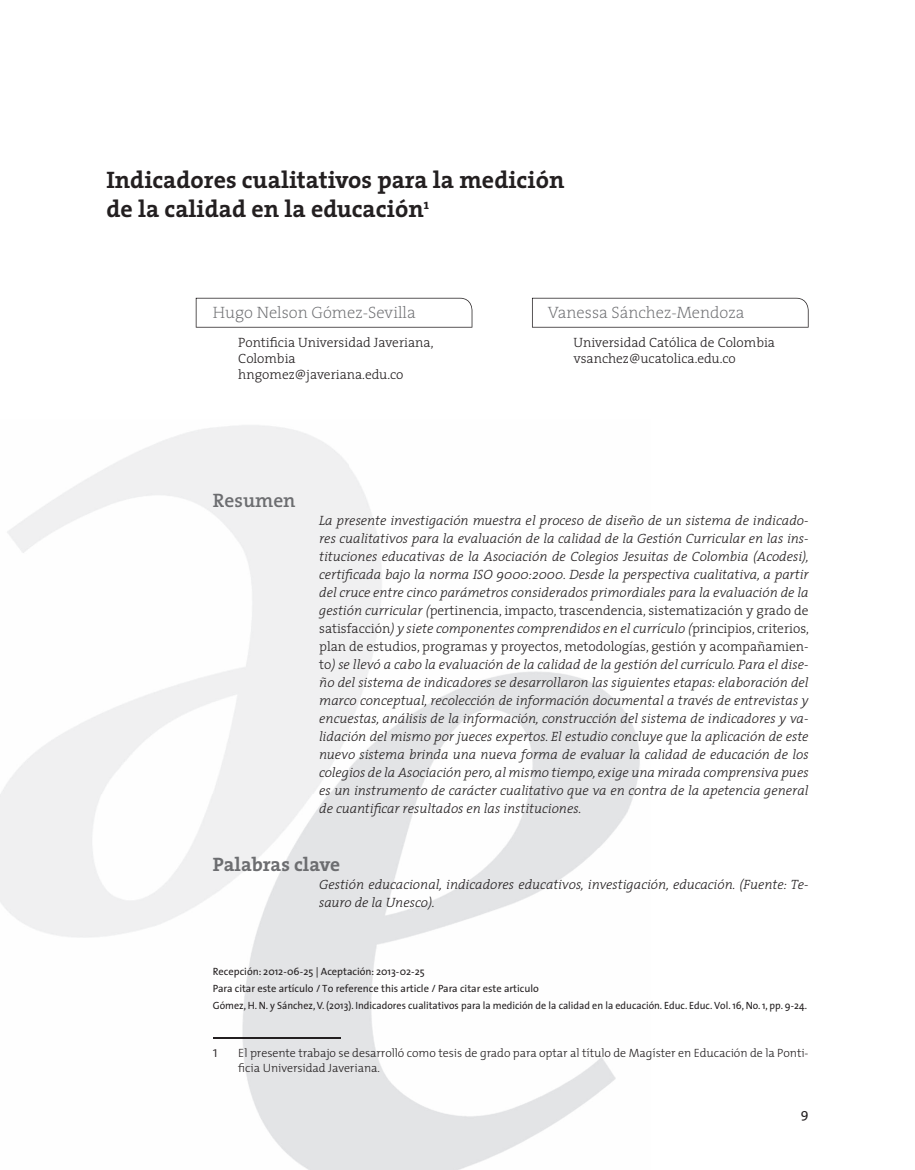
<style>
.page{position:relative;width:915px;height:1170px;background:#fff}
.page>*{position:absolute;margin:0;border:0;box-sizing:border-box;transform-origin:0 0}
.t1{font:700 24px/28.8px "The Serif";color:#231f20}
.t2{font:700 19.5px "The Serif";color:#6c6d70}
.t3{font:600 19.5px "The Serif";color:#6c6d70}
.t4{font:200 16.5px "The Serif";color:#6c6d70}
.t5{font:300 15px "The Mix";color:#231f20}
.t6{font:italic 300 13.5px/18px "The Serif";color:#231f20;text-align:justify}
.t7{font:300 13.5px/16.2px "The Serif";color:#231f20}
.t8{font:13.5px "The Sans";color:#231f20}
.t9{font:300 12px/14.4px "The Mix";letter-spacing:-.005em;color:#231f20}
.t10{font:10.5px/16.8px "The Sans";color:#231f20}
.s1{font-style:normal}
</style>
<div class="page">
<img style="left:0;top:425px;width:640px;height:744px">
<svg style="left:196px;top:298px;width:276px;height:29px"></svg>
<svg style="left:532px;top:298px;width:276px;height:29px"></svg>
<hr style="left:213px;top:1037px;width:127px;height:1px;background:#231f20">
<h1 class="t1" style="left:106px;top:165px;width:459px">Indicadores cualitativos para la medición de la calidad en la educación<sup>1</sup></h1>
<p class="t4" style="left:213px;top:298px;width:204px">Hugo Nelson Gómez-Sevilla</p>
<p class="t7" style="left:238px;top:333px;width:197px">Pontificia Universidad Javeriana,<br>Colombia hngomez@javeriana.edu.co</p>
<h2 class="t3" style="left:213px;top:484px;width:84px">Resumen</h2>
<p class="t4" style="left:547px;top:298px;width:198px">Vanessa Sánchez-Mendoza</p>
<p class="t7" style="left:573px;top:333px;width:203px">Universidad Católica de Colombia vsanchez@ucatolica.edu.co</p>
<p class="t6" style="left:319px;top:511px;width:491px">La presente investigación muestra el proceso de diseño de un sistema de indicado&shy;res cualitativos para la evaluación de la calidad de la Gestión Curricular en las ins&shy;tituciones educativas de la Asociación de Colegios Jesuitas de Colombia (Acodesi), certificada bajo la norma ISO 9000:2000. Desde la perspectiva cualitativa, a partir del cruce entre cinco parámetros considerados primordiales para la evaluación de la gestión curricular (<span class="s1">pertinencia, impacto, trascendencia, sistematización y grado de satisfacción</span>) y siete componentes comprendidos en el currículo (<span class="s1">principios, criterios, plan de estudios, programas y proyectos, metodologías, gestión y acompañamien&shy;to</span>) se llevó a cabo la evaluación de la calidad de la gestión del currículo. Para el dise&shy;ño del sistema de indicadores se desarrollaron las siguientes etapas: elaboración del marco conceptual, recolección de información documental a través de entrevistas y encuestas, análisis de la información, construcción del sistema de indicadores y va&shy;lidación del mismo por jueces expertos. El estudio concluye que la aplicación de este nuevo sistema brinda una nueva forma de evaluar la calidad de educación de los colegios de la Asociación pero, al mismo tiempo, exige una mirada comprensiva pues es un instrumento de carácter cualitativo que va en contra de la apetencia general de cuantificar resultados en las instituciones.</p>
<h2 class="t2" style="left:213px;top:847px;width:129px">Palabras clave</h2>
<p class="t6" style="left:319px;top:874px;width:490px">Gestión educacional, indicadores educativos, investigación, educación. (Fuente: Te&shy;sauro de la Unesco).</p>
<p class="t10" style="left:213px;top:962px;width:595px">Recepción: 2012-06-25 | Aceptación: 2013-02-25<br>Para citar este artículo / To reference this article / Para citar este articulo<br>Gómez, H. N. y Sánchez, V. (2013). Indicadores cualitativos para la medición de la calidad en la educación. Educ. Educ. Vol. 16, No. 1, pp. 9-24.</p>
<p class="t5" style="left:213px;top:1039px;width:7px">1</p>
<p class="t9" style="left:238px;top:1045px;width:571px">El presente trabajo se desarrolló como tesis de grado para optar al título de Magíster en Educación de la Ponti&shy;ficia Universidad Javeriana.</p>
<p class="t8" style="left:800px;top:1102px;width:9px">9</p>
</div>
